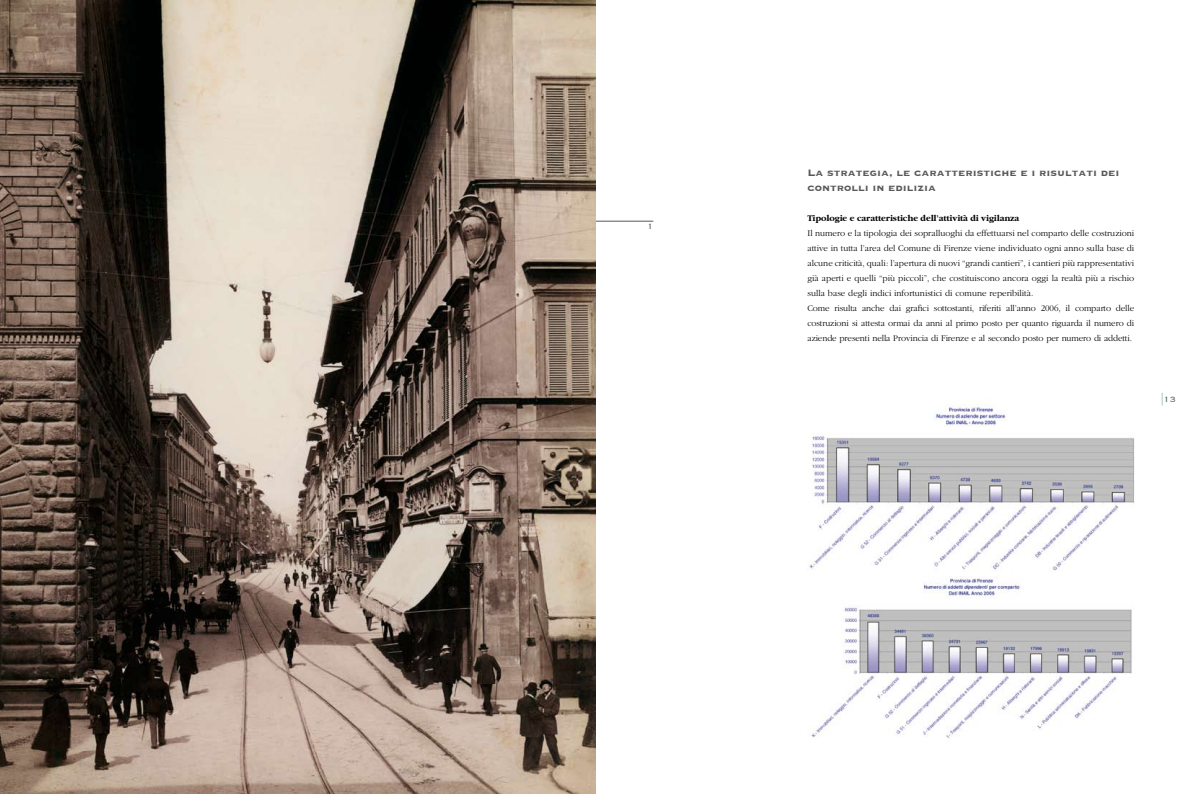
<style>
.page{position:relative;width:1191px;height:794px;background:#fff}
.page>*{position:absolute;margin:0;border:0;box-sizing:border-box;transform-origin:0 0}
.t1{font:700 12px/15px "Copperplate";color:#58585a}
.t2{font:300 10px "Copperplate";color:#58585a}
.t3{font:300 9px/15px "Garamond";color:#000}
.t4{font:700 9px "Garamond";color:#000}
</style>
<div class="page">
<svg style="left:1161px;top:393px;width:1px;height:12px"></svg>
<hr style="left:584px;top:221px;width:69px;height:1px;background:#58585a">
<img style="left:809px;top:405px;width:325px;height:166px">
<img style="left:0;top:0;width:595px;height:794px">
<img style="left:811px;top:576px;width:321px;height:162px">
<p class="t2" style="left:647px;top:220px;width:8px">1</p>
<h1 class="t1" style="left:807px;top:165px;width:314px">La strategia, le caratteristiche e i risultati dei controlli in edilizia</h1>
<p class="t4" style="left:807px;top:213px;width:213px">Tipologie e caratteristiche dell’attività di vigilanza</p>
<p class="t3" style="left:807px;top:226px;width:328px">Il numero e la tipologia dei sopralluoghi da effettuarsi nel comparto delle costruzioni attive in tutta l’area del Comune di Firenze viene individuato ogni anno sulla base di alcune criticità, quali: l’apertura di nuovi “grandi cantieri”, i cantieri più rappresentativi già aperti e quelli “più piccoli”, che costituiscono ancora oggi la realtà più a rischio sulla base degli indici infortunistici di comune reperibilità.<br>Come risulta anche dai grafici sottostanti, riferiti all’anno 2006, il comparto delle costruzioni si attesta ormai da anni al primo posto per quanto riguarda il numero di aziende presenti nella Provincia di Firenze e al secondo posto per numero di addetti.</p>
<p class="t2" style="left:1163px;top:392px;width:14px">13</p>
</div>
